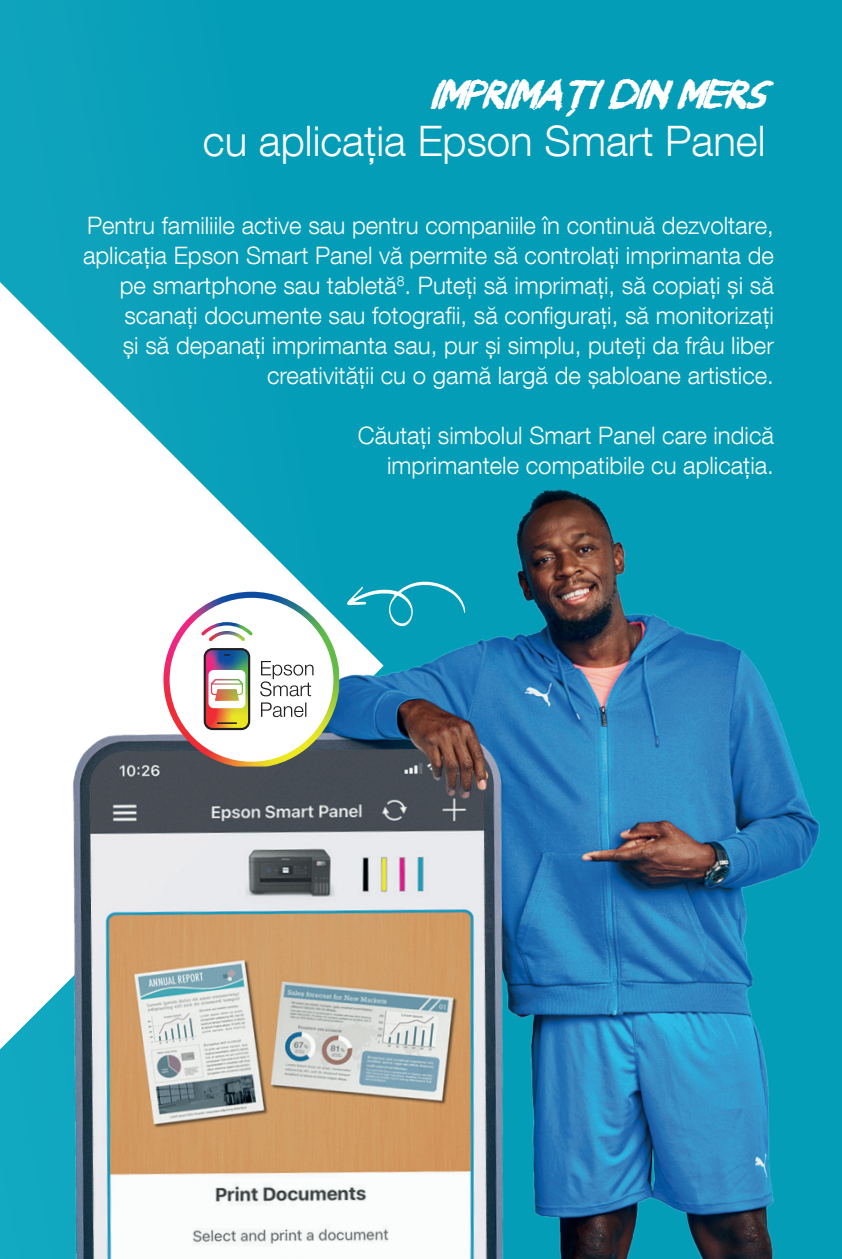
<style>
.page{position:relative;width:842px;height:1259px;background:#049db8}
.page>*{position:absolute;margin:0;border:0;box-sizing:border-box;transform-origin:0 0}
.t1{font:300 42px "Helvetica Neue LT Com";color:#fff}
.t2{font:italic 700 39px "paintbrushdd";color:#fff}
.t3{font:300 24px/30px "Helvetica Neue LT Com";color:#fff;text-align:right}
</style>
<div class="page">
<svg style="left:0;top:282px;width:194px;height:767px;fill:#fff"></svg>
<img style="left:53px;top:476px;width:767px;height:783px">
<svg style="left:347px;top:581px;width:118px;height:46px"></svg>
<img style="left:163px;top:592px;width:176px;height:174px">
<div style="left:170px;top:598px;width:163px;height:163px;background:#fff;border-radius:50%"></div>
<svg style="left:201px;top:622px;width:52px;height:19px"></svg>
<img style="left:204px;top:648px;width:46px;height:82px">
<svg style="left:260px;top:661px;width:53px;height:56px"></svg>
<p class="t2" style="left:430px;top:64px;width:337px">IMPRIMAȚI DIN MERS</p>
<p class="t1" style="left:203px;top:115px;width:564px">cu aplicația Epson Smart Panel</p>
<p class="t3" style="left:83px;top:210px;width:692px">Pentru familiile active sau pentru companiile în continuă dezvoltare, aplicația Epson Smart Panel vă permite să controlați imprimanta de pe smartphone sau tabletă<sup>8</sup>. Puteți să imprimați, să copiați și să scanați documente sau fotografii, să configurați, să monitorizați<br>și să depanați imprimanta sau, pur și simplu, puteți da frâu liber creativității cu o gamă largă de șabloane artistice.</p>
<p class="t3" style="left:358px;top:420px;width:418px">Căutați simbolul Smart Panel care indică imprimantele compatibile cu aplicația.</p>
</div>
